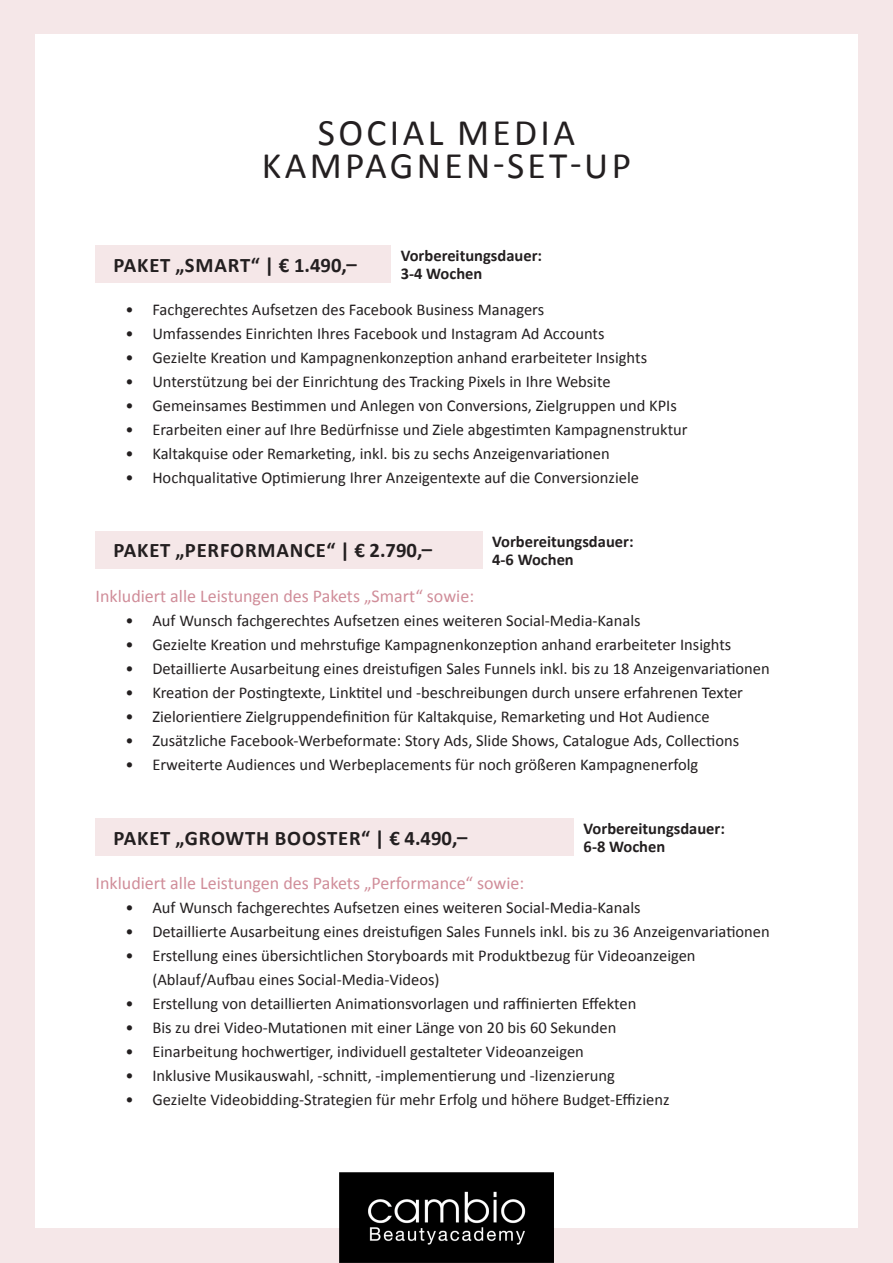
<style>
.page{position:relative;width:893px;height:1263px;background:#fff}
.page>*{position:absolute;margin:0;border:0;box-sizing:border-box;transform-origin:0 0}
.Überschrift_1{font:37.5px "Calibri";letter-spacing:.09em;color:#231f20}
.Text{font:700 20.7px "Calibri";letter-spacing:.04em;color:#231f20}
.Text-2{font:18px "Calibri";color:#d08d99}
.Text-3{font:16.5px "Calibri";color:#231f20}
.Text-4{font:700 16.5px "Calibri";color:#231f20}
</style>
<div class="page">
<div style="left:0;top:0;width:893px;height:33px;background:#f5e7e8"></div>
<div style="left:0;top:0;width:34px;height:1262px;background:#f5e7e8"></div>
<div style="left:859px;top:0;width:34px;height:1262px;background:#f5e7e8"></div>
<div style="left:0;top:1228px;width:893px;height:34px;background:#f5e7e8"></div>
<img style="left:340px;top:1173px;width:213px;height:90px">
<div style="left:96px;top:818px;width:478px;height:38px;background:#f5e7e8"></div>
<div style="left:96px;top:246px;width:295px;height:37px;background:#f5e7e8"></div>
<div style="left:96px;top:531px;width:387px;height:37px;background:#f5e7e8"></div>
<p class="Überschrift_1" style="left:318px;top:106px;width:259px">SOCIAL MEDIA</p>
<p class="Überschrift_1" style="left:262px;top:139px;width:371px">KAMPAGNEN-SET-UP</p>
<p class="Text" style="left:113px;top:250px;width:245px">PAKET „SMART“ | € 1.490,–</p>
<p class="Text-4" style="left:401px;top:244px;width:143px">Vorbereitungsdauer:</p>
<p class="Text-4" style="left:401px;top:262px;width:83px">3-4 Wochen</p>
<p class="Text-3" style="left:125px;top:298px;width:420px">• Fachgerechtes Aufsetzen des Facebook Business Managers</p>
<p class="Text-3" style="left:125px;top:322px;width:481px">• Umfassendes Einrichten Ihres Facebook und Instagram Ad Accounts</p>
<p class="Text-3" style="left:125px;top:346px;width:523px">• Gezielte Kreation und Kampagnenkonzeption anhand erarbeiteter Insights</p>
<p class="Text-3" style="left:125px;top:370px;width:487px">• Unterstützung bei der Einrichtung des Tracking Pixels in Ihre Website</p>
<p class="Text-3" style="left:125px;top:394px;width:553px">• Gemeinsames Bestimmen und Anlegen von Conversions, Zielgruppen und KPIs</p>
<p class="Text-3" style="left:125px;top:418px;width:564px">• Erarbeiten einer auf Ihre Bedürfnisse und Ziele abgestimten Kampagnenstruktur</p>
<p class="Text-3" style="left:125px;top:442px;width:486px">• Kaltakquise oder Remarketing, inkl. bis zu sechs Anzeigenvariationen</p>
<p class="Text-3" style="left:125px;top:466px;width:515px">• Hochqualitative Optimierung Ihrer Anzeigentexte auf die Conversionziele</p>
<p class="Text" style="left:113px;top:536px;width:320px">PAKET „PERFORMANCE“ | € 2.790,–</p>
<p class="Text-4" style="left:492px;top:530px;width:143px">Vorbereitungsdauer:</p>
<p class="Text-4" style="left:492px;top:548px;width:83px">4-6 Wochen</p>
<p class="Text-2" style="left:96px;top:583px;width:380px">Inkludiert alle Leistungen des Pakets „Smart“ sowie:</p>
<p class="Text-3" style="left:125px;top:609px;width:517px">• Auf Wunsch fachgerechtes Aufsetzen eines weiteren Social-Media-Kanals</p>
<p class="Text-3" style="left:125px;top:633px;width:608px">• Gezielte Kreation und mehrstufige Kampagnenkonzeption anhand erarbeiteter Insights</p>
<p class="Text-3" style="left:125px;top:657px;width:646px">• Detaillierte Ausarbeitung eines dreistufigen Sales Funnels inkl. bis zu 18 Anzeigenvariationen</p>
<p class="Text-3" style="left:125px;top:681px;width:619px">• Kreation der Postingtexte, Linktitel und -beschreibungen durch unsere erfahrenen Texter</p>
<p class="Text-3" style="left:125px;top:705px;width:586px">• Zielorientiere Zielgruppendefinition für Kaltakquise, Remarketing und Hot Audience</p>
<p class="Text-3" style="left:125px;top:729px;width:615px">• Zusätzliche Facebook-Werbeformate: Story Ads, Slide Shows, Catalogue Ads, Collections</p>
<p class="Text-3" style="left:125px;top:753px;width:574px">• Erweiterte Audiences und Werbeplacements für noch größeren Kampagnenerfolg</p>
<p class="Text" style="left:113px;top:823px;width:355px">PAKET „GROWTH BOOSTER“ | € 4.490,–</p>
<p class="Text-4" style="left:584px;top:817px;width:143px">Vorbereitungsdauer:</p>
<p class="Text-4" style="left:584px;top:835px;width:83px">6-8 Wochen</p>
<p class="Text-2" style="left:96px;top:870px;width:430px">Inkludiert alle Leistungen des Pakets „Performance“ sowie:</p>
<p class="Text-3" style="left:125px;top:896px;width:517px">• Auf Wunsch fachgerechtes Aufsetzen eines weiteren Social-Media-Kanals</p>
<p class="Text-3" style="left:125px;top:920px;width:646px">• Detaillierte Ausarbeitung eines dreistufigen Sales Funnels inkl. bis zu 36 Anzeigenvariationen</p>
<p class="Text-3" style="left:125px;top:944px;width:572px">• Erstellung eines übersichtlichen Storyboards mit Produktbezug für Videoanzeigen</p>
<p class="Text-3" style="left:152px;top:968px;width:289px">(Ablauf/Aufbau eines Social-Media-Videos)</p>
<p class="Text-3" style="left:125px;top:992px;width:512px">• Erstellung von detaillierten Animationsvorlagen und raffinierten Effekten</p>
<p class="Text-3" style="left:125px;top:1016px;width:493px">• Bis zu drei Video-Mutationen mit einer Länge von 20 bis 60 Sekunden</p>
<p class="Text-3" style="left:125px;top:1040px;width:460px">• Einarbeitung hochwertiger, individuell gestalteter Videoanzeigen</p>
<p class="Text-3" style="left:125px;top:1064px;width:491px">• Inklusive Musikauswahl, -schnitt, -implementierung und -lizenzierung</p>
<p class="Text-3" style="left:125px;top:1088px;width:546px">• Gezielte Videobidding-Strategien für mehr Erfolg und höhere Budget-Effizienz</p>
</div>
